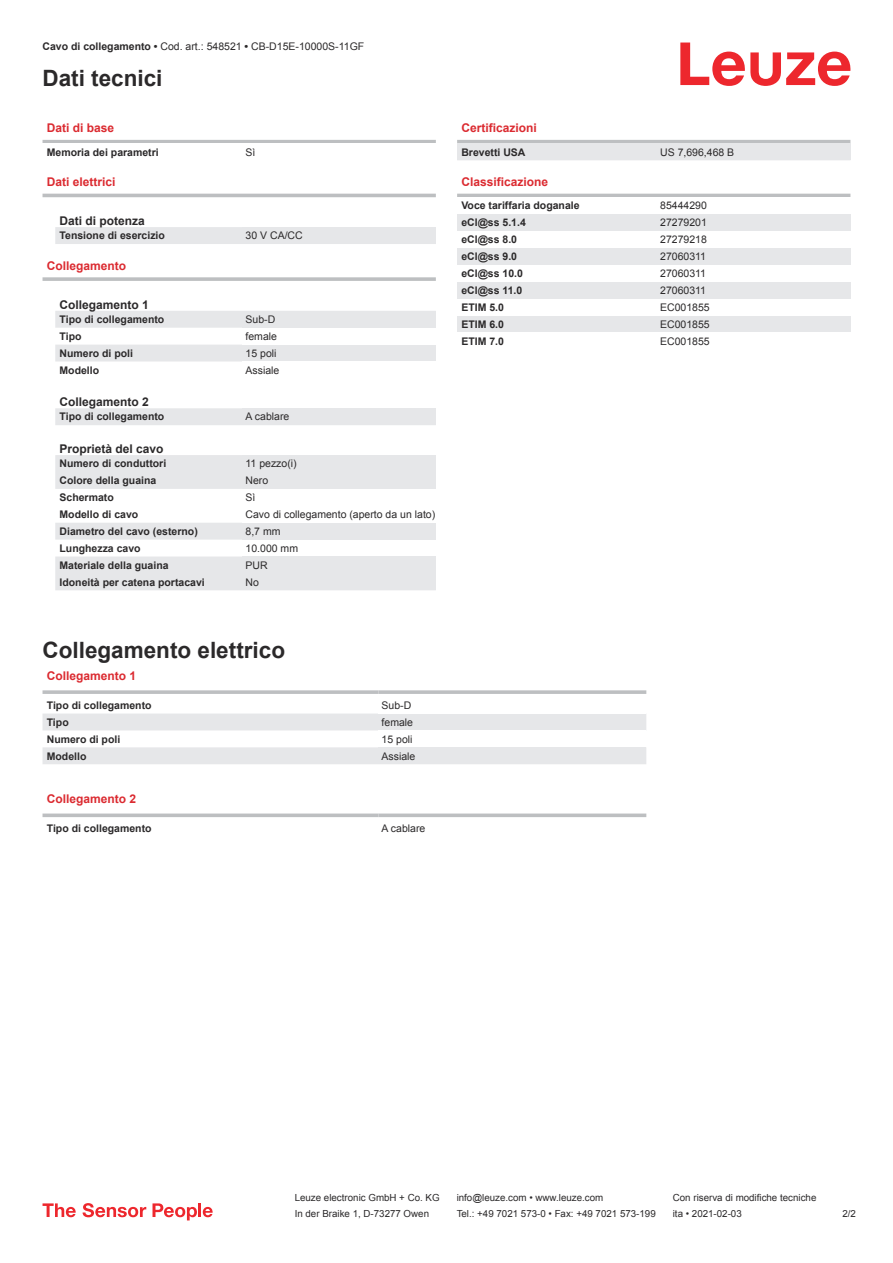
<style>
.page{position:relative;width:893px;height:1263px;background:#fff}
.page>*{position:absolute;margin:0;border:0;box-sizing:border-box;transform-origin:0 0}
.t1{font:700 22.5px "Arial";color:#2b292a}
.t2{font:700 12px "Arial";color:#db2a30}
.t3{font:700 12px "Arial";color:#2b292a}
.t4{font:700 10.5px "Arial";color:#2b292a}
.t5{font:10.5px "Arial";color:#2b292a}
.t6{font:9.75px "Arial";color:#2b292a}
.s1{font-weight:700}
</style>
<div class="page">
<svg style="left:680px;top:43px;width:170px;height:43px"></svg>
<svg style="left:55px;top:227px;width:187px;height:363px"></svg>
<hr style="left:43px;top:140px;width:393px;height:3px;background:#bdbfc1">
<hr style="left:43px;top:194px;width:393px;height:3px;background:#bdbfc1">
<div style="left:242px;top:227px;width:194px;height:17px;background:#e6e7e9"></div>
<div style="left:43px;top:261px;width:393px;height:18px;background:#fff"></div>
<svg style="left:43px;top:277px;width:393px;height:4px;background:#c3c5c7"></svg>
<div style="left:242px;top:311px;width:194px;height:17px;background:#e6e7e9"></div>
<div style="left:242px;top:345px;width:194px;height:16px;background:#e6e7e9"></div>
<div style="left:242px;top:408px;width:194px;height:17px;background:#e6e7e9"></div>
<div style="left:242px;top:455px;width:194px;height:17px;background:#e6e7e9"></div>
<div style="left:242px;top:472px;width:194px;height:17px;background:#e6e7e9"></div>
<div style="left:242px;top:523px;width:194px;height:17px;background:#e6e7e9"></div>
<div style="left:242px;top:556px;width:194px;height:17px;background:#e6e7e9"></div>
<div style="left:242px;top:573px;width:194px;height:17px;background:#e6e7e9"></div>
<svg style="left:43px;top:713px;width:335px;height:51px"></svg>
<svg style="left:43px;top:690px;width:335px;height:4px"></svg>
<svg style="left:378px;top:690px;width:268px;height:4px"></svg>
<div style="left:378px;top:713px;width:268px;height:17px;background:#e6e7e9"></div>
<div style="left:378px;top:747px;width:268px;height:17px;background:#e6e7e9"></div>
<svg style="left:43px;top:813px;width:335px;height:4px"></svg>
<svg style="left:378px;top:813px;width:268px;height:4px"></svg>
<hr style="left:457px;top:140px;width:393px;height:3px;background:#bdbfc1">
<div style="left:457px;top:143px;width:200px;height:17px;background:#e6e7e9"></div>
<div style="left:657px;top:143px;width:193px;height:17px;background:#e6e7e9"></div>
<hr style="left:457px;top:194px;width:393px;height:3px;background:#bdbfc1">
<div style="left:457px;top:214px;width:200px;height:17px;background:#e6e7e9"></div>
<div style="left:657px;top:214px;width:193px;height:17px;background:#e6e7e9"></div>
<div style="left:457px;top:248px;width:200px;height:17px;background:#e6e7e9"></div>
<div style="left:657px;top:248px;width:193px;height:17px;background:#e6e7e9"></div>
<div style="left:457px;top:282px;width:200px;height:17px;background:#e6e7e9"></div>
<div style="left:657px;top:282px;width:193px;height:17px;background:#e6e7e9"></div>
<div style="left:457px;top:316px;width:200px;height:16px;background:#e6e7e9"></div>
<div style="left:657px;top:316px;width:193px;height:16px;background:#e6e7e9"></div>
<svg style="left:43px;top:1203px;width:33px;height:14px"></svg>
<svg style="left:83px;top:1203px;width:63px;height:14px"></svg>
<svg style="left:153px;top:1203px;width:44px;height:17px"></svg>
<hr style="left:198px;top:1203px;width:3px;height:14px;background:#ed272d">
<svg style="left:203px;top:1207px;width:10px;height:10px"></svg>
<p class="t5" style="left:43px;top:43px;width:323px"><span class="s1">Cavo di collegamento •</span> Cod. art.: 548521 <span class="s1">•</span> CB-D15E-10000S-11GF</p>
<h1 class="t1" style="left:43px;top:70px;width:122px">Dati tecnici</h1>
<p class="t2" style="left:47px;top:123px;width:69px">Dati di base</p>
<p class="t4" style="left:47px;top:148px;width:114px">Memoria dei parametri</p>
<p class="t5" style="left:246px;top:148px;width:11px">Sì</p>
<p class="t2" style="left:47px;top:177px;width:70px">Dati elettrici</p>
<p class="t3" style="left:60px;top:216px;width:87px">Dati di potenza</p>
<p class="t4" style="left:60px;top:232px;width:107px">Tensione di esercizio</p>
<p class="t5" style="left:246px;top:232px;width:59px">30 V CA/CC</p>
<p class="t2" style="left:47px;top:261px;width:81px">Collegamento</p>
<p class="t3" style="left:60px;top:300px;width:91px">Collegamento 1</p>
<p class="t4" style="left:60px;top:315px;width:106px">Tipo di collegamento</p>
<p class="t5" style="left:246px;top:315px;width:31px">Sub-D</p>
<p class="t4" style="left:60px;top:332px;width:23px">Tipo</p>
<p class="t5" style="left:246px;top:332px;width:33px">female</p>
<p class="t4" style="left:60px;top:349px;width:75px">Numero di poli</p>
<p class="t5" style="left:246px;top:349px;width:32px">15 poli</p>
<p class="t4" style="left:60px;top:366px;width:41px">Modello</p>
<p class="t5" style="left:246px;top:366px;width:35px">Assiale</p>
<p class="t3" style="left:60px;top:397px;width:91px">Collegamento 2</p>
<p class="t4" style="left:60px;top:413px;width:106px">Tipo di collegamento</p>
<p class="t5" style="left:246px;top:413px;width:45px">A cablare</p>
<p class="t3" style="left:60px;top:444px;width:106px">Proprietà del cavo</p>
<p class="t4" style="left:60px;top:460px;width:108px">Numero di conduttori</p>
<p class="t5" style="left:246px;top:460px;width:53px">11 pezzo(i)</p>
<p class="t4" style="left:60px;top:476px;width:98px">Colore della guaina</p>
<p class="t5" style="left:246px;top:476px;width:24px">Nero</p>
<p class="t4" style="left:60px;top:493px;width:56px">Schermato</p>
<p class="t5" style="left:246px;top:493px;width:11px">Sì</p>
<p class="t4" style="left:60px;top:510px;width:80px">Modello di cavo</p>
<p class="t5" style="left:246px;top:510px;width:191px">Cavo di collegamento (aperto da un lato)</p>
<p class="t4" style="left:60px;top:527px;width:140px">Diametro del cavo (esterno)</p>
<p class="t5" style="left:246px;top:527px;width:37px">8,7 mm</p>
<p class="t4" style="left:60px;top:544px;width:83px">Lunghezza cavo</p>
<p class="t5" style="left:246px;top:544px;width:54px">10.000 mm</p>
<p class="t4" style="left:60px;top:561px;width:111px">Materiale della guaina</p>
<p class="t5" style="left:246px;top:561px;width:24px">PUR</p>
<p class="t4" style="left:60px;top:578px;width:147px">Idoneità per catena portacavi</p>
<p class="t5" style="left:246px;top:578px;width:15px">No</p>
<h1 class="t1" style="left:43px;top:641px;width:244px">Collegamento elettrico</h1>
<p class="t2" style="left:47px;top:671px;width:91px">Collegamento 1</p>
<p class="t4" style="left:47px;top:701px;width:106px">Tipo di collegamento</p>
<p class="t5" style="left:382px;top:701px;width:31px">Sub-D</p>
<p class="t4" style="left:47px;top:718px;width:23px">Tipo</p>
<p class="t5" style="left:382px;top:718px;width:33px">female</p>
<p class="t4" style="left:47px;top:735px;width:75px">Numero di poli</p>
<p class="t5" style="left:382px;top:735px;width:32px">15 poli</p>
<p class="t4" style="left:47px;top:752px;width:41px">Modello</p>
<p class="t5" style="left:382px;top:752px;width:35px">Assiale</p>
<p class="t2" style="left:47px;top:794px;width:91px">Collegamento 2</p>
<p class="t4" style="left:47px;top:824px;width:106px">Tipo di collegamento</p>
<p class="t5" style="left:382px;top:824px;width:45px">A cablare</p>
<p class="t2" style="left:461px;top:123px;width:77px">Certificazioni</p>
<p class="t4" style="left:461px;top:148px;width:66px">Brevetti USA</p>
<p class="t5" style="left:660px;top:148px;width:76px">US 7,696,468 B</p>
<p class="t2" style="left:461px;top:177px;width:88px">Classificazione</p>
<p class="t4" style="left:461px;top:202px;width:120px">Voce tariffaria doganale</p>
<p class="t5" style="left:660px;top:202px;width:48px">85444290</p>
<p class="t4" style="left:461px;top:219px;width:66px">eCl@ss 5.1.4</p>
<p class="t5" style="left:660px;top:219px;width:48px">27279201</p>
<p class="t4" style="left:461px;top:236px;width:57px">eCl@ss 8.0</p>
<p class="t5" style="left:660px;top:236px;width:48px">27279218</p>
<p class="t4" style="left:461px;top:252px;width:57px">eCl@ss 9.0</p>
<p class="t5" style="left:660px;top:252px;width:47px">27060311</p>
<p class="t4" style="left:461px;top:269px;width:63px">eCl@ss 10.0</p>
<p class="t5" style="left:660px;top:269px;width:47px">27060311</p>
<p class="t4" style="left:461px;top:286px;width:63px">eCl@ss 11.0</p>
<p class="t5" style="left:660px;top:286px;width:47px">27060311</p>
<p class="t4" style="left:461px;top:303px;width:44px">ETIM 5.0</p>
<p class="t5" style="left:660px;top:303px;width:51px">EC001855</p>
<p class="t4" style="left:461px;top:320px;width:44px">ETIM 6.0</p>
<p class="t5" style="left:660px;top:320px;width:51px">EC001855</p>
<p class="t4" style="left:461px;top:337px;width:44px">ETIM 7.0</p>
<p class="t5" style="left:660px;top:337px;width:51px">EC001855</p>
<p class="t6" style="left:295px;top:1194px;width:146px">Leuze electronic GmbH + Co. KG</p>
<p class="t6" style="left:457px;top:1194px;width:148px">info@leuze.com • www.leuze.com</p>
<p class="t6" style="left:673px;top:1194px;width:145px">Con riserva di modifiche tecniche</p>
<p class="t6" style="left:295px;top:1210px;width:136px">In der Braike 1, D-73277 Owen</p>
<p class="t6" style="left:457px;top:1210px;width:201px">Tel.: +49 7021 573-0 • Fax: +49 7021 573-199</p>
<p class="t6" style="left:673px;top:1210px;width:70px">ita • 2021-02-03</p>
<p class="t6" style="left:842px;top:1210px;width:15px">2 /2</p>
</div>
